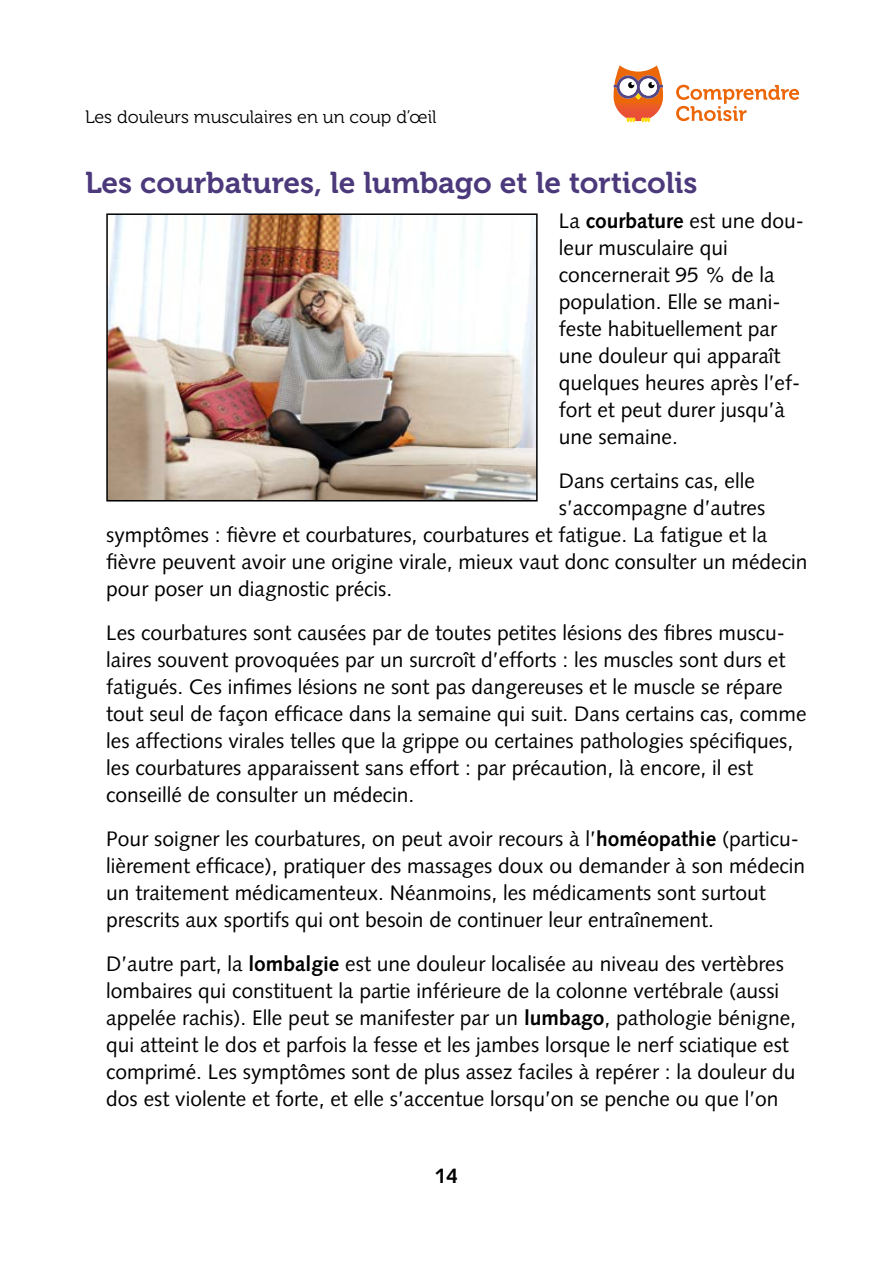
<style>
.page{position:relative;width:893px;height:1263px;background:#fff}
.page>*{position:absolute;margin:0;border:0;box-sizing:border-box;transform-origin:0 0}
.t1{font:30px "Museo 700";color:#4b397b}
.t2{font:21px/27px "Syntax LT";color:#000}
.t3{font:700 21px "Syntax LT";color:#000}
.t4{font:18px "Museo 300";color:#000}
.s1{font-weight:700}
</style>
<div class="page">
<svg style="left:676px;top:85px;width:123px;height:36px"></svg>
<svg style="left:614px;top:65px;width:49px;height:57px"></svg>
<img style="left:109px;top:216px;width:426px;height:282px">
<div style="left:106px;top:213px;width:432px;height:288px;border:2px solid #000"></div>
<p class="t4" style="left:85px;top:107px;width:353px">Les douleurs musculaires en un coup d’œil</p>
<h1 class="t1" style="left:85px;top:166px;width:614px">Les courbatures, le lumbago et le torticolis</h1>
<p class="t2" style="left:559px;top:207px;width:247px">La <span class="s1">courbature</span> est une dou&shy;leur musculaire qui concernerait 95 % de la population. Elle se mani&shy;feste habituellement par une douleur qui apparaît quelques heures après l’ef&shy;fort et peut durer jusqu’à une semaine.</p>
<p class="t2" style="left:559px;top:467px;width:197px">Dans certains cas, elle</p>
<p class="t2" style="left:559px;top:494px;width:208px">s’accompagne d’autres</p>
<p class="t2" style="left:106px;top:521px;width:662px">symptômes : fièvre et courbatures, courbatures et fatigue. La fatigue et la</p>
<p class="t2" style="left:106px;top:548px;width:703px">fièvre peuvent avoir une origine virale, mieux vaut donc consulter un médecin</p>
<p class="t2" style="left:106px;top:575px;width:287px">pour poser un diagnostic précis.</p>
<p class="t2" style="left:106px;top:619px;width:702px">Les courbatures sont causées par de toutes petites lésions des fibres muscu&shy;laires souvent provoquées par un surcroît d’efforts : les muscles sont durs et fatigués. Ces infimes lésions ne sont pas dangereuses et le muscle se répare tout seul de façon efficace dans la semaine qui suit. Dans certains cas, comme les affections virales telles que la grippe ou certaines pathologies spécifiques, les courbatures apparaissent sans effort : par précaution, là encore, il est conseillé de consulter un médecin.</p>
<p class="t2" style="left:106px;top:825px;width:700px">Pour soigner les courbatures, on peut avoir recours à l’<span class="s1">homéopathie</span> (particu&shy;lièrement efficace), pratiquer des massages doux ou demander à son médecin un traitement médicamenteux. Néanmoins, les médicaments sont surtout prescrits aux sportifs qui ont besoin de continuer leur entraînement.</p>
<p class="t2" style="left:106px;top:950px;width:691px">D’autre part, la <span class="s1">lombalgie</span> est une douleur localisée au niveau des vertèbres lombaires qui constituent la partie inférieure de la colonne vertébrale (aussi appelée rachis). Elle peut se manifester par un <span class="s1">lumbago</span>, pathologie bénigne, qui atteint le dos et parfois la fesse et les jambes lorsque le nerf sciatique est comprimé. Les symptômes sont de plus assez faciles à repérer : la douleur du dos est violente et forte, et elle s’accentue lorsqu’on se penche ou que l’on</p>
<p class="t3" style="left:435px;top:1164px;width:25px">14</p>
</div>
